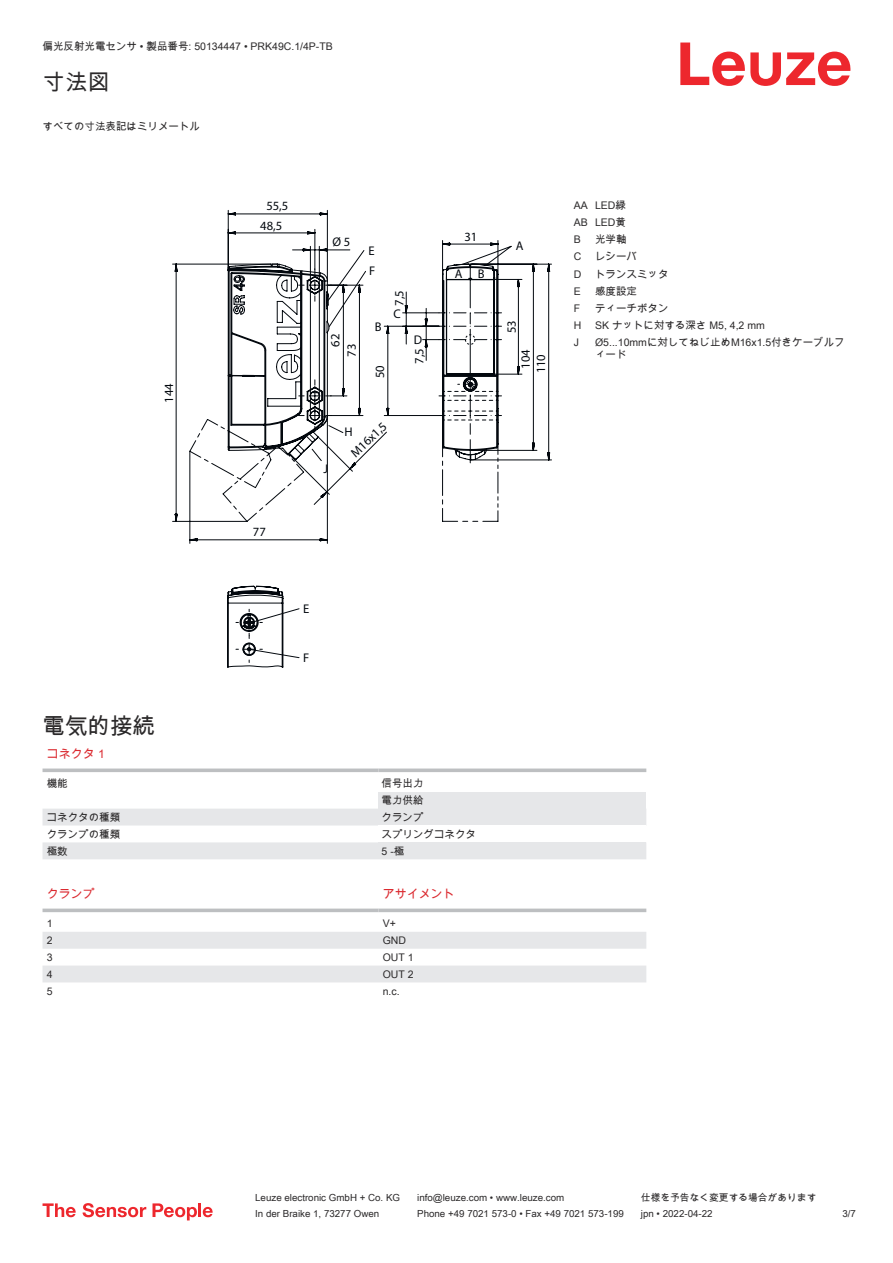
<style>
.page{position:relative;width:893px;height:1263px;background:#fff}
.page>*{position:absolute;margin:0;border:0;box-sizing:border-box;transform-origin:0 0}
.t1{font:22.5px "Arial Unicode MS";color:#2b292a}
.t2{font:12.6px/19.8px "Myriad Pro";color:#03080e;text-align:center}
.t3{font:12px "Arial Unicode MS";color:#db2a30}
.t4{font:10.5px/17px "Arial Unicode MS";color:#2b292a}
.t5{font:9.75px "Arial Unicode MS";color:#2b292a}
</style>
<div class="page">
<svg style="left:680px;top:43px;width:170px;height:43px"></svg>
<svg style="left:43px;top:809px;width:335px;height:50px"></svg>
<svg style="left:43px;top:768px;width:335px;height:4px"></svg>
<svg style="left:378px;top:768px;width:268px;height:4px"></svg>
<div style="left:378px;top:792px;width:268px;height:17px;background:#e6e7e9"></div>
<div style="left:378px;top:809px;width:268px;height:16px;background:#e6e7e9"></div>
<div style="left:378px;top:842px;width:268px;height:17px;background:#e6e7e9"></div>
<svg style="left:43px;top:912px;width:603px;height:71px"></svg>
<svg style="left:43px;top:932px;width:603px;height:50px"></svg>
<svg style="left:43px;top:908px;width:335px;height:4px"></svg>
<svg style="left:378px;top:908px;width:268px;height:4px"></svg>
<svg style="left:43px;top:1203px;width:33px;height:14px"></svg>
<svg style="left:83px;top:1203px;width:63px;height:14px"></svg>
<svg style="left:153px;top:1203px;width:44px;height:17px"></svg>
<hr style="left:198px;top:1203px;width:3px;height:14px;background:#ed272d">
<svg style="left:203px;top:1207px;width:10px;height:10px"></svg>
<svg style="left:172px;top:246px;width:327px;height:412px"></svg>
<svg style="left:294px;top:240px;width:258px;height:265px"></svg>
<svg style="left:228px;top:210px;width:135px;height:252px"></svg>
<p class="t4" style="left:43px;top:38px;width:292px">偏光反射光電センサ • 製品番号: 50134447 • PRK49C.1/4P-TB</p>
<h1 class="t1" style="left:43px;top:66px;width:69px">寸法図</h1>
<p class="t4" style="left:43px;top:118px;width:159px">すべての寸法表記はミリメートル</p>
<p class="t2" style="left:160px;top:403px;width:21px;rotate:-90deg">144</p>
<p class="t2" style="left:260px;top:197px;width:30px">55,5<br>48,5</p>
<p class="t2" style="left:253px;top:522px;width:14px">77</p>
<p class="t2" style="left:332px;top:232px;width:19px">Ø 5</p>
<p class="t2" style="left:464px;top:227px;width:14px">31</p>
<p class="t2" style="left:368px;top:242px;width:8px">E</p>
<p class="t2" style="left:455px;top:264px;width:31px">A B</p>
<p class="t2" style="left:369px;top:262px;width:8px">F</p>
<p class="t2" style="left:328px;top:357px;width:25px;line-height:16.4px;text-align:left;text-indent:10px;rotate:-90deg">62<br>73</p>
<p class="t2" style="left:375px;top:317px;width:8px">B</p>
<p class="t2" style="left:390px;top:306px;width:17px;rotate:-90deg">7,5</p>
<p class="t2" style="left:393px;top:304px;width:9px">C</p>
<p class="t2" style="left:371px;top:378px;width:14px;rotate:-90deg">50</p>
<p class="t2" style="left:414px;top:330px;width:10px">D</p>
<p class="t2" style="left:410px;top:364px;width:17px;rotate:-90deg">7,5</p>
<p class="t2" style="left:323px;top:459px;width:6px">J</p>
<p class="t2" style="left:346px;top:448px;width:46px;rotate:-44deg">M16x1,5</p>
<p class="t2" style="left:344px;top:423px;width:10px">H</p>
<p class="t2" style="left:516px;top:236px;width:9px">A</p>
<p class="t2" style="left:502px;top:333px;width:14px;rotate:-90deg">53</p>
<p class="t2" style="left:518px;top:373px;width:25px;line-height:15.3px;rotate:-90deg">104<br>110</p>
<p class="t2" style="left:303px;top:599px;width:8px">E</p>
<p class="t2" style="left:303px;top:648px;width:8px">F</p>
<h1 class="t1" style="left:43px;top:710px;width:114px">電気的接続</h1>
<p class="t3" style="left:47px;top:745px;width:60px">コネクタ 1</p>
<p class="t4" style="left:47px;top:775px;width:22px">機能</p>
<p class="t4" style="left:382px;top:775px;width:43px">信号出力電力供給</p>
<p class="t4" style="left:47px;top:808px;width:75px">コネクタの種類</p>
<p class="t4" style="left:382px;top:808px;width:43px">クランプ</p>
<p class="t4" style="left:47px;top:825px;width:75px">クランプの種類</p>
<p class="t4" style="left:382px;top:825px;width:96px">スプリングコネクタ</p>
<p class="t4" style="left:47px;top:842px;width:22px">極数</p>
<p class="t4" style="left:382px;top:842px;width:24px">5 -極</p>
<p class="t3" style="left:47px;top:885px;width:49px">クランプ</p>
<p class="t3" style="left:383px;top:885px;width:73px">アサイメント</p>
<p class="t4" style="left:47px;top:915px;width:7px">1</p>
<p class="t4" style="left:383px;top:915px;width:15px">V+</p>
<p class="t4" style="left:47px;top:931px;width:7px">2</p>
<p class="t4" style="left:383px;top:931px;width:25px">GND</p>
<p class="t4" style="left:47px;top:948px;width:7px">3</p>
<p class="t4" style="left:383px;top:948px;width:32px">OUT 1</p>
<p class="t4" style="left:47px;top:965px;width:7px">4</p>
<p class="t4" style="left:383px;top:965px;width:32px">OUT 2</p>
<p class="t4" style="left:47px;top:982px;width:7px">5</p>
<p class="t4" style="left:383px;top:982px;width:18px">n.c.</p>
<p class="t4" style="left:574px;top:197px;width:54px;text-align:justify">AA LED緑AB LED黄B</p>
<p class="t4" style="left:595px;top:231px;width:33px">光学軸</p>
<p class="t4" style="left:574px;top:248px;width:9px">C</p>
<p class="t4" style="left:595px;top:248px;width:43px">レシーバ</p>
<p class="t4" style="left:574px;top:266px;width:9px">D</p>
<p class="t4" style="left:595px;top:265px;width:75px">トランスミッタ</p>
<p class="t4" style="left:574px;top:283px;width:9px">E</p>
<p class="t4" style="left:595px;top:282px;width:43px">感度設定</p>
<p class="t4" style="left:574px;top:299px;width:8px">F</p>
<p class="t4" style="left:595px;top:299px;width:75px">ティーチボタン</p>
<p class="t4" style="left:574px;top:316px;width:9px">H</p>
<p class="t4" style="left:595px;top:316px;width:171px">SK ナットに対する深さ M5, 4,2 mm</p>
<p class="t4" style="left:574px;top:334px;width:7px">J</p>
<p class="t4" style="left:595px;top:335px;width:251px;line-height:12.6px">Ø5... 10mmに対してねじ止めM16x1.5付きケーブルフィー ド</p>
<p class="t5" style="left:255px;top:1191px;width:146px">Leuze electronic GmbH + Co. KG</p>
<p class="t5" style="left:417px;top:1191px;width:149px">info@leuze.com • www.leuze.com</p>
<p class="t5" style="left:641px;top:1191px;width:177px">仕様を予告なく変更する場合があります</p>
<p class="t5" style="left:255px;top:1206px;width:126px">In der Braike 1, 73277 Owen</p>
<p class="t5" style="left:417px;top:1206px;width:208px">Phone +49 7021 573-0 • Fax +49 7021 573-199</p>
<p class="t5" style="left:641px;top:1206px;width:73px">jpn • 2022-04-22</p>
<p class="t5" style="left:842px;top:1206px;width:15px">3 /7</p>
</div>
